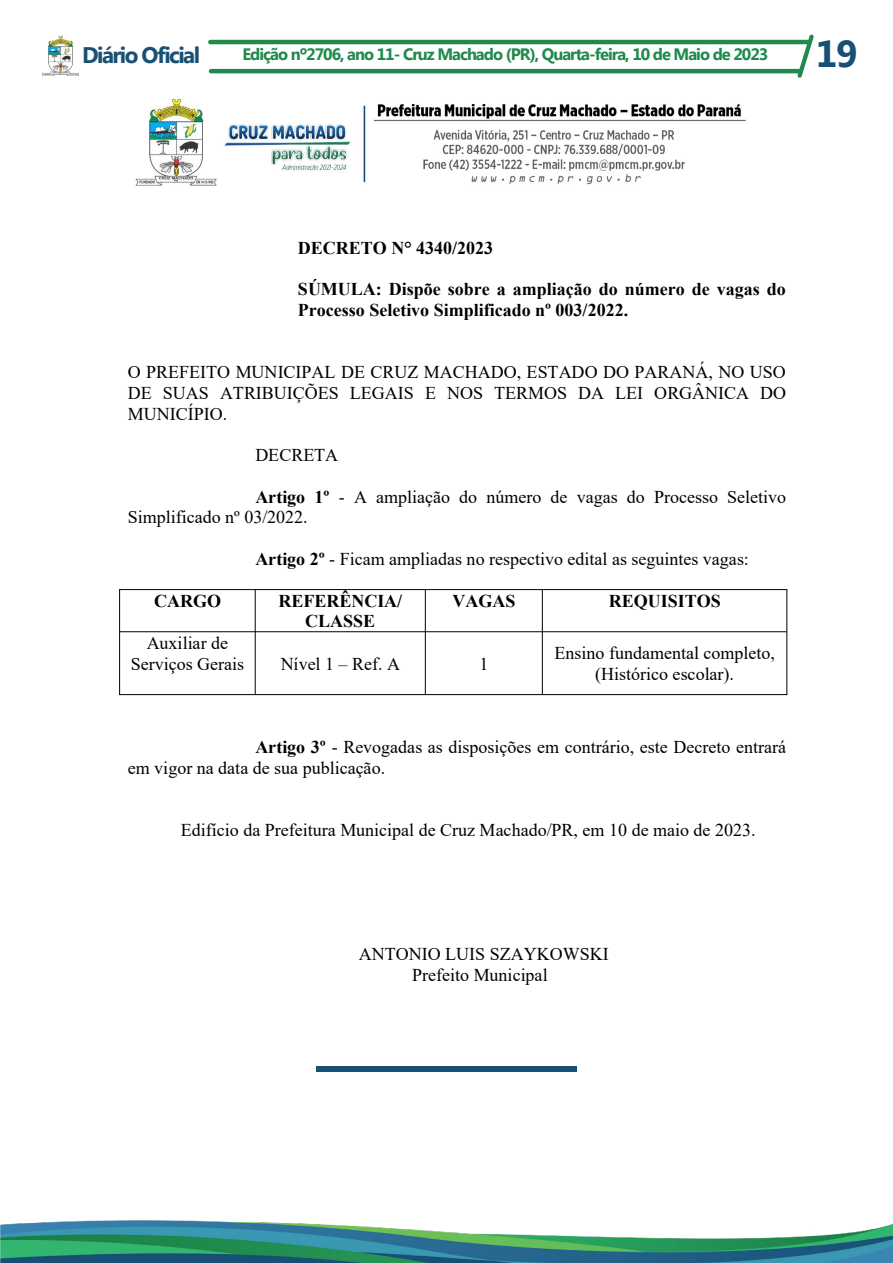
<style>
.page{position:relative;width:893px;height:1263px;background:#fff}
.page>*{position:absolute;margin:0;border:0;box-sizing:border-box;transform-origin:0 0}
.t1{font:700 37.5px "Myanmar Text";color:#175074}
.t2{font:700 22.5px "Myanmar Text";letter-spacing:-.07em;color:#175074}
.t3{font:18px/20.7px "Times New Roman";color:#000;text-align:center}
.t4{font:700 18px/20.7px "Times New Roman";color:#000}
.t5{font:700 16.5px "Myanmar Text";letter-spacing:-.06em;color:#20894d}
.s1{font-weight:700}
</style>
<div class="page">
<hr style="left:208px;top:40px;width:602px;height:4px;background:#20894d;border-radius:2px">
<hr style="left:209px;top:69px;width:593px;height:4px;background:#20894d;border-radius:2px">
<img style="left:43px;top:37px;width:36px;height:38px">
<svg style="left:797px;top:34px;width:17px;height:44px"></svg>
<img style="left:0;top:1220px;width:893px;height:43px">
<svg style="left:316px;top:1066px;width:261px;height:5px"></svg>
<img style="left:135px;top:98px;width:611px;height:88px">
<hr style="left:119px;top:589px;width:668px;height:1px;background:#000">
<hr style="left:120px;top:631px;width:666px;height:1px;background:#000">
<hr style="left:119px;top:694px;width:668px;height:1px;background:#000">
<hr style="left:119px;top:589px;width:1px;height:106px;background:#000">
<hr style="left:255px;top:590px;width:1px;height:104px;background:#000">
<hr style="left:425px;top:590px;width:1px;height:104px;background:#000">
<hr style="left:542px;top:590px;width:1px;height:104px;background:#000">
<hr style="left:786px;top:589px;width:1px;height:106px;background:#000">
<p class="t2" style="left:82px;top:42px;width:119px">Diário Oficial</p>
<p class="t5" style="left:242px;top:45px;width:527px">Edição nº2706, ano 11- Cruz Machado (PR), Quarta-feira, 10 de Maio de 2023</p>
<p class="t1" style="left:816px;top:32px;width:43px">19</p>
<p class="t4" style="left:298px;top:238px;width:197px">DECRETO N° 4340/2023</p>
<p class="t4" style="left:298px;top:279px;width:489px">SÚMULA: Dispõe sobre a ampliação do número de vagas do<br>Processo Seletivo Simplificado nº 003/2022.</p>
<p class="t3" style="left:128px;top:362px;width:660px;text-align:justify">O PREFEITO MUNICIPAL DE CRUZ MACHADO, ESTADO DO PARANÁ, NO USO DE SUAS ATRIBUIÇÕES LEGAIS E NOS TERMOS DA LEI ORGÂNICA DO MUNICÍPIO.</p>
<p class="t3" style="left:255px;top:445px;width:84px">DECRETA</p>
<p class="t3" style="left:128px;top:486px;width:660px;text-align:left;text-indent:127px"><span class="s1">Artigo 1º</span> - A ampliação do número de vagas do Processo Seletivo<br>Simplificado nº 03/2022.</p>
<p class="t3" style="left:255px;top:548px;width:495px"><span class="s1">Artigo 2º</span> - Ficam ampliadas no respectivo edital as seguintes vagas:</p>
<p class="t4" style="left:154px;top:590px;width:68px">CARGO</p>
<p class="t4" style="left:278px;top:590px;width:125px;text-align:center">REFERÊNCIA/<br>CLASSE</p>
<p class="t4" style="left:452px;top:590px;width:64px">VAGAS</p>
<p class="t4" style="left:609px;top:590px;width:113px">REQUISITOS</p>
<p class="t3" style="left:131px;top:633px;width:115px">Auxiliar de<br>Serviços Gerais</p>
<p class="t3" style="left:281px;top:653px;width:121px">Nível 1 – Ref. A</p>
<p class="t3" style="left:479px;top:653px;width:10px">1</p>
<p class="t3" style="left:555px;top:643px;width:222px">Ensino fundamental completo, (Histórico escolar).</p>
<p class="t3" style="left:128px;top:737px;width:660px;text-align:left;text-indent:127px"><span class="s1">Artigo 3º</span> - Revogadas as disposições em contrário, este Decreto entrará em vigor na data de sua publicação.</p>
<p class="t3" style="left:181px;top:820px;width:576px">Edifício da Prefeitura Municipal de Cruz Machado/PR, em 10 de maio de 2023.</p>
<p class="t3" style="left:359px;top:944px;width:251px">ANTONIO LUIS SZAYKOWSKI<br>Prefeito Municipal</p>
</div>
